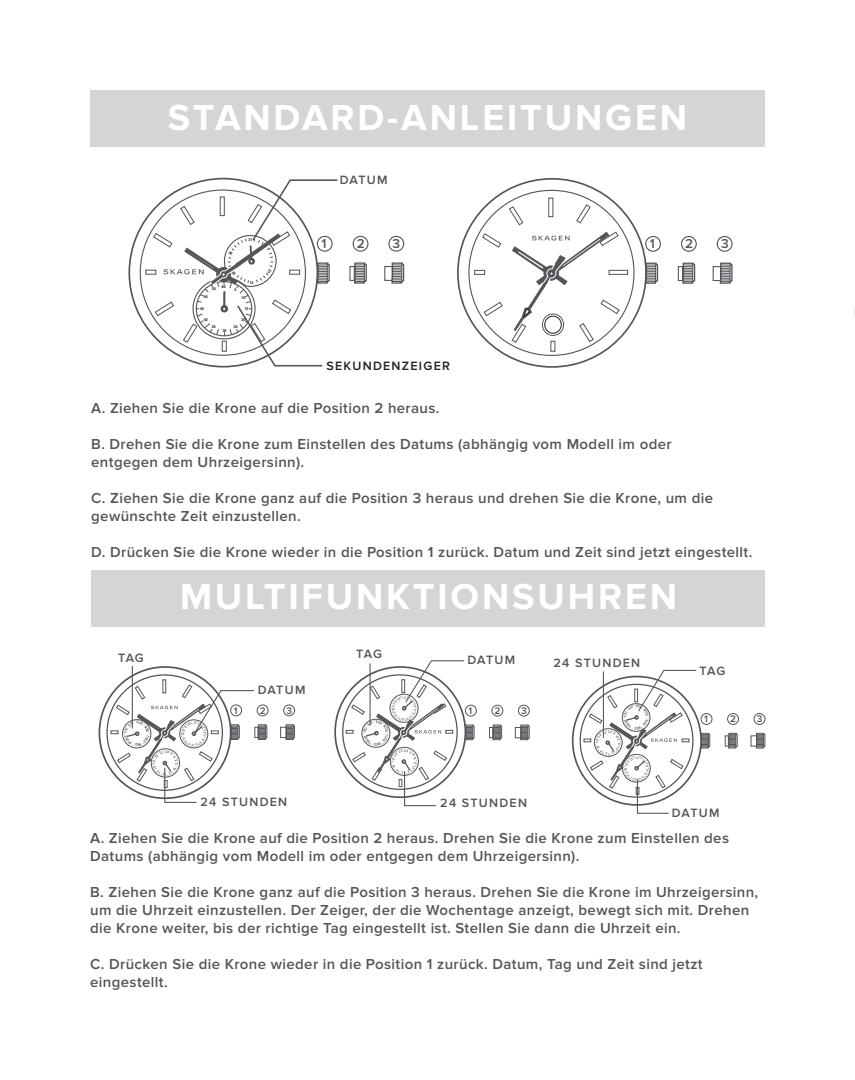
<style>
.page{position:relative;width:855px;height:1080px;background:#fff}
.page>*{position:absolute;margin:0;border:0;box-sizing:border-box;transform-origin:0 0}
.t1{font:700 37.5px "Proxima Nova";letter-spacing:.075em;color:#fff}
.t2{font:600 15px/18px "Proxima Nova";letter-spacing:.025em;color:#545559}
.t3{font:600 13.38px "Proxima Nova";color:#545559}
.t4{font:600 12.5px "Proxima Nova";letter-spacing:.1em;color:#545559}
.t5{font:600 12.5px "Proxima Nova";letter-spacing:.1em;color:#231f20}
.t6{font:600 9.88px "Proxima Nova";color:#545559}
.t7{font:700 condensed 3.88px "Helvetica Neue";color:#231f20}
</style>
<div class="page">
<div style="left:90px;top:90px;width:675px;height:57px;background:#d4d5d5"></div>
<div style="left:91px;top:570px;width:674px;height:57px;background:#d4d5d5"></div>
<svg style="left:474px;top:198px;width:154px;height:154px"></svg>
<svg style="left:354px;top:262px;width:13px;height:22px"></svg>
<div style="left:349px;top:266px;width:6px;height:15px;border:1px solid #545559"></div>
<svg style="left:391px;top:262px;width:14px;height:22px"></svg>
<div style="left:384px;top:266px;width:9px;height:15px;border:1px solid #545559"></div>
<div style="left:353px;top:236px;width:15px;height:16px;border:1px solid #545559;border-radius:50%"></div>
<div style="left:388px;top:236px;width:16px;height:16px;border:1px solid #545559;border-radius:50%"></div>
<svg style="left:645px;top:262px;width:14px;height:22px"></svg>
<svg style="left:682px;top:262px;width:14px;height:22px"></svg>
<div style="left:678px;top:266px;width:5px;height:15px;border:1px solid #545559"></div>
<svg style="left:719px;top:262px;width:14px;height:22px"></svg>
<div style="left:713px;top:266px;width:8px;height:15px;border:1px solid #545559"></div>
<div style="left:645px;top:236px;width:16px;height:16px;border:1px solid #545559;border-radius:50%"></div>
<div style="left:681px;top:236px;width:16px;height:16px;border:1px solid #545559;border-radius:50%"></div>
<div style="left:717px;top:236px;width:16px;height:16px;border:1px solid #545559;border-radius:50%"></div>
<svg style="left:285px;top:724px;width:10px;height:16px"></svg>
<div style="left:280px;top:727px;width:7px;height:11px;border:1px solid #545559"></div>
<div style="left:283px;top:705px;width:12px;height:11px;border:1px solid #545559;border-radius:50%"></div>
<svg style="left:492px;top:724px;width:11px;height:17px"></svg>
<div style="left:489px;top:727px;width:4px;height:11px;border:1px solid #545559"></div>
<svg style="left:520px;top:724px;width:10px;height:17px"></svg>
<div style="left:515px;top:727px;width:6px;height:11px;border:1px solid #545559"></div>
<div style="left:465px;top:705px;width:12px;height:12px;border:1px solid #545559;border-radius:50%"></div>
<div style="left:492px;top:705px;width:11px;height:12px;border:1px solid #545559;border-radius:50%"></div>
<div style="left:518px;top:705px;width:12px;height:12px;border:1px solid #545559;border-radius:50%"></div>
<svg style="left:728px;top:732px;width:10px;height:17px"></svg>
<div style="left:725px;top:735px;width:4px;height:12px;border:1px solid #545559"></div>
<svg style="left:755px;top:732px;width:11px;height:17px"></svg>
<div style="left:751px;top:735px;width:6px;height:12px;border:1px solid #545559"></div>
<div style="left:701px;top:713px;width:11px;height:12px;border:1px solid #545559;border-radius:50%"></div>
<div style="left:727px;top:713px;width:12px;height:12px;border:1px solid #545559;border-radius:50%"></div>
<div style="left:754px;top:713px;width:11px;height:12px;border:1px solid #545559;border-radius:50%"></div>
<svg style="left:145px;top:179px;width:193px;height:188px"></svg>
<svg style="left:110px;top:665px;width:158px;height:138px"></svg>
<svg style="left:346px;top:660px;width:129px;height:147px"></svg>
<svg style="left:583px;top:669px;width:128px;height:145px"></svg>
<h1 class="t1" style="left:168px;top:96px;width:521px">STANDARD-ANLEITUNGEN</h1>
<p class="t7" style="left:248px;top:236px;width:5px">31</p>
<p class="t7" style="left:222px;top:284px;width:5px">60</p>
<p class="t7" style="left:212px;top:286px;width:5px">55</p>
<p class="t7" style="left:204px;top:294px;width:5px">50</p>
<p class="t7" style="left:200px;top:305px;width:5px">45</p>
<p class="t7" style="left:204px;top:316px;width:5px">40</p>
<p class="t7" style="left:234px;top:287px;width:3px">5</p>
<p class="t7" style="left:250px;top:279px;width:5px">15</p>
<p class="t7" style="left:242px;top:294px;width:5px">10</p>
<p class="t7" style="left:245px;top:306px;width:5px">15</p>
<p class="t7" style="left:242px;top:317px;width:5px">20</p>
<p class="t7" style="left:234px;top:324px;width:5px">25</p>
<p class="t7" style="left:212px;top:324px;width:5px">35</p>
<p class="t7" style="left:223px;top:327px;width:5px">30</p>
<p class="t4" style="left:340px;top:172px;width:49px">DATUM</p>
<p class="t3" style="left:322px;top:236px;width:7px">1</p>
<p class="t3" style="left:357px;top:236px;width:9px">2</p>
<p class="t3" style="left:393px;top:236px;width:9px">3</p>
<p class="t3" style="left:650px;top:236px;width:7px">1</p>
<p class="t3" style="left:685px;top:236px;width:9px">2</p>
<p class="t3" style="left:721px;top:236px;width:9px">3</p>
<p class="t5" style="left:326px;top:359px;width:125px">SEKUNDENZEIGER</p>
<p class="t2" style="left:91px;top:399px;width:350px">A. Ziehen Sie die Krone auf die Position 2 heraus.</p>
<p class="t2" style="left:91px;top:435px;width:582px">B. Drehen Sie die Krone zum Einstellen des Datums (abhängig vom Modell im oder entgegen dem Uhrzeigersinn).</p>
<p class="t2" style="left:91px;top:489px;width:623px">C. Ziehen Sie die Krone ganz auf die Position 3 heraus und drehen Sie die Krone, um die gewünschte Zeit einzustellen.</p>
<p class="t2" style="left:91px;top:543px;width:663px">D. Drücken Sie die Krone wieder in die Position 1 zurück. Datum und Zeit sind jetzt eingestellt.</p>
<h1 class="t1" style="left:180px;top:575px;width:499px">MULTIFUNKTIONSUHREN</h1>
<p class="t4" style="left:118px;top:651px;width:27px">TAG</p>
<p class="t4" style="left:258px;top:683px;width:49px">DATUM</p>
<p class="t4" style="left:356px;top:647px;width:27px">TAG</p>
<p class="t4" style="left:468px;top:653px;width:49px">DATUM</p>
<p class="t6" style="left:234px;top:705px;width:5px">1</p>
<p class="t6" style="left:260px;top:705px;width:7px">2</p>
<p class="t6" style="left:286px;top:705px;width:7px">3</p>
<p class="t6" style="left:469px;top:705px;width:5px">1</p>
<p class="t6" style="left:495px;top:705px;width:7px">2</p>
<p class="t6" style="left:521px;top:705px;width:7px">3</p>
<p class="t4" style="left:554px;top:655px;width:88px">24 STUNDEN</p>
<p class="t4" style="left:201px;top:795px;width:88px">24 STUNDEN</p>
<p class="t4" style="left:440px;top:796px;width:88px">24 STUNDEN</p>
<p class="t4" style="left:700px;top:663px;width:27px">TAG</p>
<p class="t6" style="left:704px;top:713px;width:5px">1</p>
<p class="t6" style="left:730px;top:713px;width:7px">2</p>
<p class="t6" style="left:757px;top:713px;width:7px">3</p>
<p class="t4" style="left:672px;top:806px;width:49px">DATUM</p>
<p class="t2" style="left:90px;top:829px;width:640px">A. Ziehen Sie die Krone auf die Position 2 heraus. Drehen Sie die Krone zum Einstellen des<br>Datums (abhängig vom Modell im oder entgegen dem Uhrzeigersinn).</p>
<p class="t2" style="left:90px;top:883px;width:670px">B. Ziehen Sie die Krone ganz auf die Position 3 heraus. Drehen Sie die Krone im Uhrzeigersinn, um die Uhrzeit einzustellen. Der Zeiger, der die Wochentage anzeigt, bewegt sich mit. Drehen die Krone weiter, bis der richtige Tag eingestellt ist. Stellen Sie dann die Uhrzeit ein.</p>
<p class="t2" style="left:90px;top:955px;width:614px">C. Drücken Sie die Krone wieder in die Position 1 zurück. Datum, Tag und Zeit sind jetzt eingestellt.</p>
</div>
